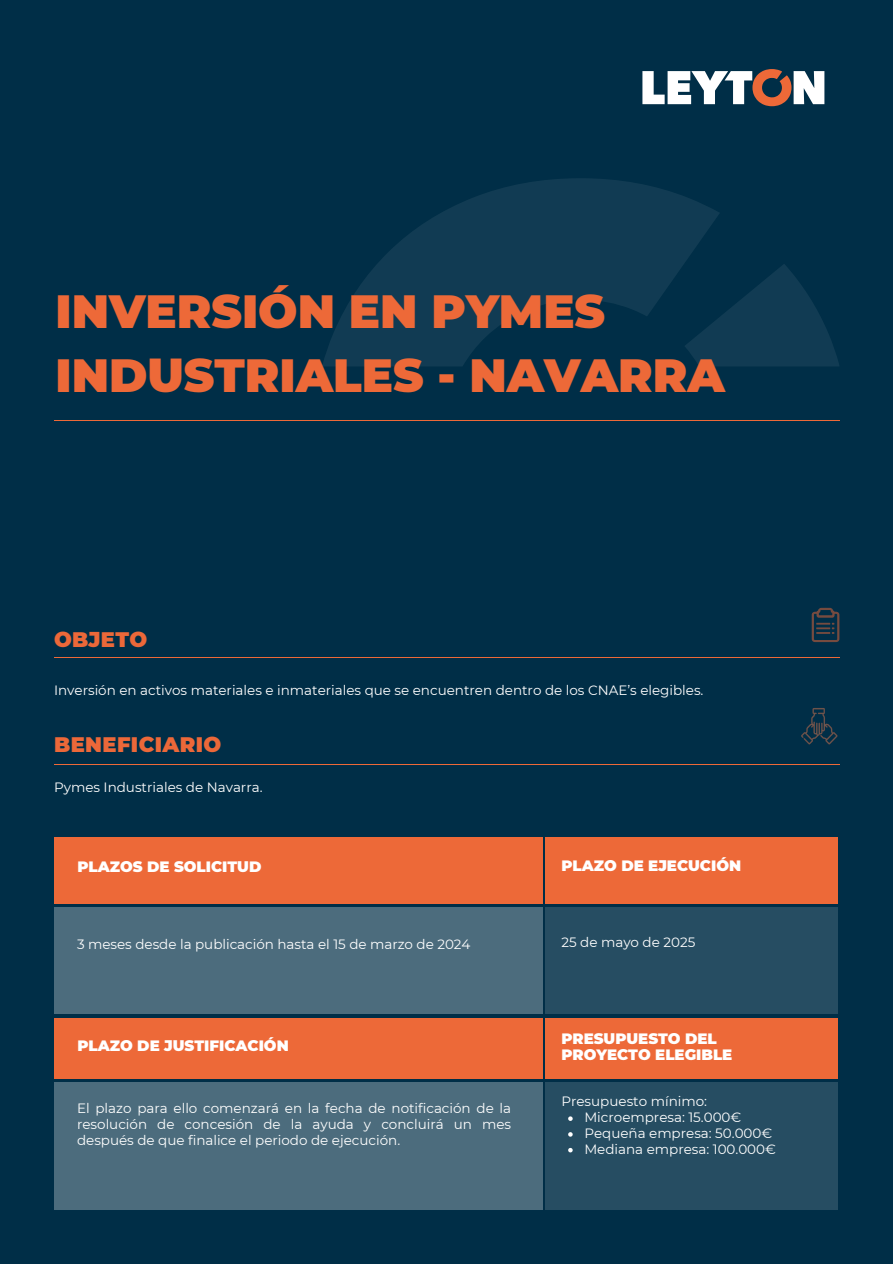
<style>
.page{position:relative;width:893px;height:1264px;background:#fff}
.page>*{position:absolute;margin:0;border:0;box-sizing:border-box;transform-origin:0 0}
.t1{font:900 46.5px/64.2px "Montserrat";color:#ed6938}
.t2{font:900 21px "Montserrat";letter-spacing:.02em;color:#ec6839}
.t3{font:900 15px/15.8px "Montserrat";color:#fff}
.t4{font:13.5px/15.8px "Montserrat";color:#fff;text-align:justify}
</style>
<div class="page">
<div style="left:0;top:0;width:892px;height:1263px;background:#002e47"></div>
<hr style="left:54px;top:420px;width:785px;height:1px;background:#ed6938">
<svg style="left:642px;top:69px;width:182px;height:37px"></svg>
<svg style="left:322px;top:178px;width:517px;height:188px;fill:#113b53"></svg>
<hr style="left:54px;top:657px;width:785px;height:1px;background:#ed6938">
<hr style="left:54px;top:764px;width:785px;height:1px;background:#ed6938">
<div style="left:545px;top:837px;width:292px;height:66px;background:#ed6938"></div>
<div style="left:54px;top:837px;width:488px;height:66px;background:#ed6938"></div>
<div style="left:545px;top:907px;width:292px;height:106px;background:#264d62"></div>
<div style="left:545px;top:1018px;width:292px;height:60px;background:#ed6938"></div>
<div style="left:545px;top:1082px;width:292px;height:127px;background:#264d62"></div>
<div style="left:54px;top:907px;width:488px;height:106px;background:#4c6c7d"></div>
<div style="left:54px;top:1018px;width:488px;height:60px;background:#ed6938"></div>
<div style="left:54px;top:1082px;width:488px;height:127px;background:#4c6c7d"></div>
<svg style="left:801px;top:708px;width:36px;height:36px"></svg>
<svg style="left:811px;top:608px;width:28px;height:34px"></svg>
<svg style="left:568px;top:1116px;width:4px;height:4px"></svg>
<svg style="left:568px;top:1132px;width:4px;height:4px"></svg>
<svg style="left:568px;top:1147px;width:4px;height:5px"></svg>
<p class="t1" style="left:56px;top:279px;width:671px">INVERSIÓN EN PYMES<br>INDUSTRIALES - NAVARRA</p>
<p class="t2" style="left:54px;top:626px;width:95px">OBJETO</p>
<p class="t4" style="left:54px;top:682px;width:651px">Inversión en activos materiales e inmateriales que se encuentren dentro de los CNAE’s elegibles.</p>
<p class="t2" style="left:54px;top:731px;width:169px">BENEFICIARIO</p>
<h1 class="t4" style="left:54px;top:779px;width:210px">Pymes Industriales de Navarra.</h1>
<h2 class="t3" style="left:77px;top:859px;width:185px">PLAZOS DE SOLICITUD</h2>
<p class="t4" style="left:77px;top:936px;width:395px">3 meses desde la publicación hasta el 15 de marzo de 2024</p>
<h2 class="t3" style="left:77px;top:1037px;width:213px">PLAZO DE JUSTIFICACIÓN</h2>
<p class="t4" style="left:77px;top:1100px;width:435px">El plazo para ello comenzará en la fecha de notificación de la resolución de concesión de la ayuda y concluirá un mes después de que finalice el periodo de ejecución.</p>
<h3 class="t3" style="left:561px;top:857px;width:181px">PLAZO DE EJECUCIÓN</h3>
<h3 class="t4" style="left:561px;top:934px;width:135px">25 de mayo de 2025</h3>
<h4 class="t3" style="left:561px;top:1030px;width:172px">PRESUPUESTO DEL<br>PROYECTO ELEGIBLE</h4>
<p class="t4" style="left:561px;top:1093px;width:147px">Presupuesto mínimo:</p>
<h3 class="t4" style="left:584px;top:1109px;width:158px">Microempresa: 15.000€</h3>
<h3 class="t4" style="left:584px;top:1125px;width:189px">Pequeña empresa: 50.000€</h3>
<p class="t4" style="left:584px;top:1140px;width:193px">Mediana empresa: 100.000€</p>
</div>
